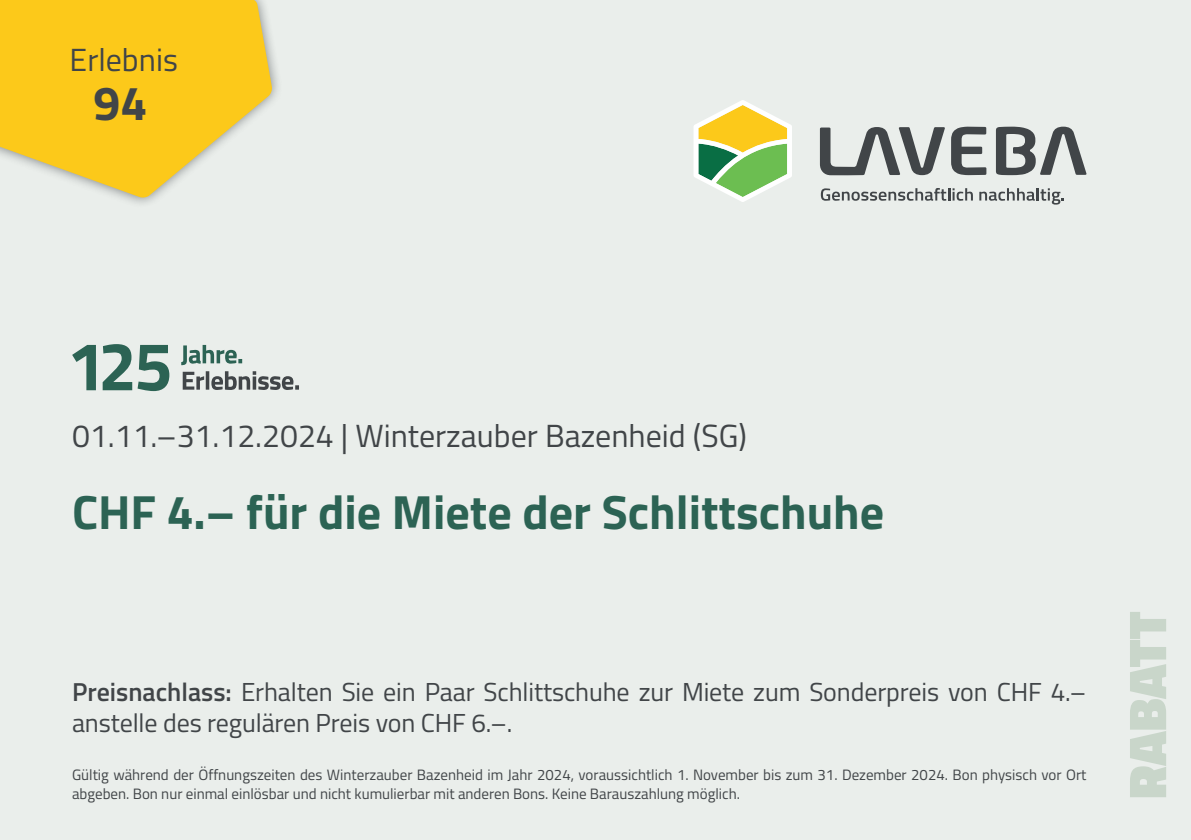
<style>
.page{position:relative;width:1191px;height:840px;background:#fff}
.page>*{position:absolute;margin:0;border:0;box-sizing:border-box;transform-origin:0 0}
.t1{font:900 54px "Titillium";letter-spacing:-.01em;color:#c9d6ca}
.t2{font:700 48px "Titillium";color:#2c6354}
.t3{font:700 48px "Titillium";color:#414548}
.t4{font:32px "Titillium";color:#414548}
.t5{font:26px/31.2px "Titillium";letter-spacing:-.005em;color:#414548}
.Bedingungen{font:15px/18px "Titillium";color:#414548}
.s1{font-weight:600}
</style>
<div class="page">
<div style="left:0;top:1px;width:1191px;height:838px;background:#eaeeeb"></div>
<svg style="left:123px;top:0;width:178px;height:204px"></svg>
<svg style="left:0;top:0;width:272px;height:198px;fill:#fcc91a"></svg>
<svg style="left:820px;top:127px;width:125px;height:48px"></svg>
<svg style="left:996px;top:127px;width:90px;height:48px"></svg>
<svg style="left:951px;top:127px;width:35px;height:48px"></svg>
<svg style="left:694px;top:100px;width:98px;height:102px"></svg>
<svg style="left:821px;top:188px;width:152px;height:13px"></svg>
<svg style="left:979px;top:188px;width:85px;height:16px"></svg>
<svg style="left:72px;top:345px;width:24px;height:45px"></svg>
<svg style="left:103px;top:344px;width:29px;height:46px"></svg>
<svg style="left:138px;top:345px;width:31px;height:46px"></svg>
<svg style="left:183px;top:371px;width:116px;height:19px"></svg>
<svg style="left:181px;top:345px;width:61px;height:20px"></svg>
<p class="t4" style="left:70px;top:37px;width:110px">Erlebnis</p>
<p class="t3" style="left:94px;top:67px;width:55px">94</p>
<p class="t4" style="left:72px;top:412px;width:676px">01.11.–31.12.2024 | Winterzauber Bazenheid (SG)</p>
<p class="t2" style="left:72px;top:475px;width:814px">CHF 4.– für die Miete der Schlittschuhe</p>
<p class="t5" style="left:72px;top:674px;width:1015px"><span class="s1">Preisnachlass:</span> Erhalten Sie ein Paar Schlittschuhe zur Miete zum Sonderpreis von CHF 4.– anstelle des regulären Preis von CHF 6.–.</p>
<p class="Bedingungen" style="left:72px;top:765px;width:1016px">Gültig während der Öffnungszeiten des Winterzauber Bazenheid im Jahr 2024, voraussichtlich 1. November bis zum 31. Dezember 2024. Bon physisch vor Ort abgeben. Bon nur einmal einlösbar und nicht kumulierbar mit anderen Bons. Keine Barauszahlung möglich.</p>
<p class="t1" style="left:1107px;top:798px;width:189px;rotate:-90deg">RABATT</p>
</div>
